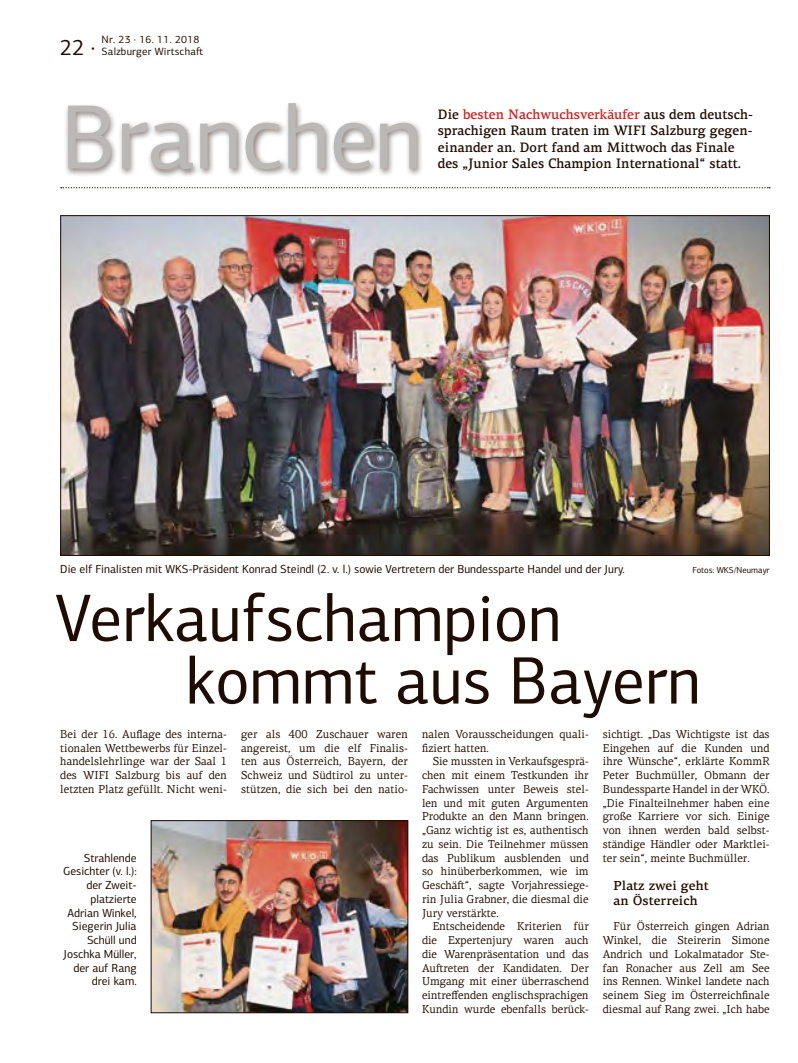
<style>
.page{position:relative;width:798px;height:1063px;background:#fff}
.page>*{position:absolute;margin:0;border:0;box-sizing:border-box;transform-origin:0 0}
.t1{font:91.88px "PF Centro Sans Pro";color:#bab9b8}
.t2{font:67.5px/62.5px "PF Centro Sans Pro";color:#1f0c00;scale:.96 1}
.t3{font:22.5px "PF Centro Sans Pro";color:#1f0c00;scale:.96 1}
.t4{font:500 13.75px/16.2px "PF Centro Serif Pro";color:#1f0c00;scale:.96 1}
.t5{font:500 13.12px/15px "PF Centro Serif Pro";color:#1f0c00}
.t6{font:11.75px/13.8px "PF Centro Sans Pro";color:#1f0c00;text-align:right}
.t7{font:11.5px/13.8px "PF Centro Serif Pro";color:#1f0c00;text-align:justify;scale:.96 1}
.t8{font:10.62px/11.9px "PF Centro Sans Pro";letter-spacing:.02em;color:#1f0c00}
.t9{font:8.75px "PF Centro Sans Pro";color:#1f0c00}
.s1{color:#d81c1e}
</style>
<div class="page">
<svg style="left:61px;top:187px;width:708px;height:1px"></svg>
<div style="left:64px;top:102px;width:359px;height:77px;background:#1f0c00;opacity:.5"></div>
<img style="left:62px;top:217px;width:705px;height:337px">
<img style="left:153px;top:822px;width:253px;height:189px">
<div style="left:151px;top:820px;width:257px;height:193px;border:1px solid #1f0c00"></div>
<h3 class="t3" style="left:60px;top:33px;width:38px">22 ·</h3>
<p class="t8" style="left:102px;top:33px;width:103px">Nr. 23 · 16. 11. 2018<br>Salzburger Wirtschaft</p>
<h1 class="t1" style="left:61px;top:82px;width:363px">Branchen</h1>
<p class="t4" style="left:438px;top:107px;width:329px">Die <span class="s1">besten Nachwuchsverkäufer</span> aus dem deutsch&shy;sprachigen Raum traten im WIFI Salzburg gegen&shy;einander an. Dort fand am Mittwoch das Finale des „Junior Sales Champion International“ statt.</p>
<p class="t6" style="left:60px;top:562px;width:566px">Die elf Finalisten mit WKS-Präsident Konrad Steindl (2. v. l.) sowie Vertretern der Bundessparte Handel und der Jury.</p>
<p class="t9" style="left:692px;top:565px;width:79px">Fotos: WKS/Neumayr</p>
<h2 class="t2" style="left:186px;top:587px;width:537px;text-indent:-131px">Verkaufschampion kommt aus Bayern</h2>
<p class="t7" style="left:60px;top:727px;width:175px">Bei der 16. Auflage des interna&shy;tionalen Wettbewerbs für Einzel&shy;handelslehrlinge war der Saal 1 des WIFI Salzburg bis auf den letzten Platz gefüllt. Nicht weni-</p>
<p class="t7" style="left:241px;top:727px;width:175px">ger als 400 Zuschauer waren angereist, um die elf Finalis&shy;ten aus Österreich, Bayern, der Schweiz und Südtirol zu unter&shy;stützen, die sich bei den natio-</p>
<p class="t7" style="left:422px;top:727px;width:175px">nalen Vorausscheidungen quali&shy;fiziert hatten.</p>
<p class="t7" style="left:422px;top:755px;width:175px;text-indent:11px">Sie mussten in Verkaufsgesprä&shy;chen mit einem Testkunden ihr Fachwissen unter Beweis stel&shy;len und mit guten Argumenten Produkte an den Mann bringen. „Ganz wichtig ist es, authentisch zu sein. Die Teilnehmer müssen das Publikum ausblenden und so hinüberberkommen, wie im Geschäft“, sagte Vorjahressiege&shy;rin Julia Grabner, die diesmal die Jury verstärkte.</p>
<p class="t7" style="left:422px;top:920px;width:175px;text-indent:11px">Entscheidende Kriterien für die Expertenjury waren auch die Warenpräsentation und das Auftreten der Kandidaten. Der Umgang mit einer überraschend eintreffenden englischsprachigen Kundin wurde ebenfalls berück-</p>
<p class="t6" style="left:63px;top:851px;width:75px">Strahlende<br>Gesichter (v. l.): der Zweit&shy;platzierte<br>Adrian Winkel,<br>Siegerin Julia<br>Schüll und<br>Joschka Müller, der auf Rang drei kam.</p>
<p class="t7" style="left:602px;top:727px;width:175px">sichtigt. „Das Wichtigste ist das Eingehen auf die Kunden und ihre Wünsche“, erklärte KommR Peter Buchmüller, Obmann der Bundessparte Handel in der WKÖ. „Die Finalteilnehmer haben eine große Karriere vor sich. Einige von ihnen werden bald selbst&shy;ständige Händler oder Marktlei&shy;ter sein“, meinte Buchmüller.</p>
<p class="t5" style="left:613px;top:879px;width:97px">Platz zwei geht an Österreich</p>
<p class="t7" style="left:602px;top:920px;width:175px;text-indent:11px">Für Österreich gingen Adrian Winkel, die Steirerin Simone Andrich und Lokalmatador Ste&shy;fan Ronacher aus Zell am See ins Rennen. Winkel landete nach seinem Sieg im Österreichfinale diesmal auf Rang zwei. „Ich habe</p>
</div>
